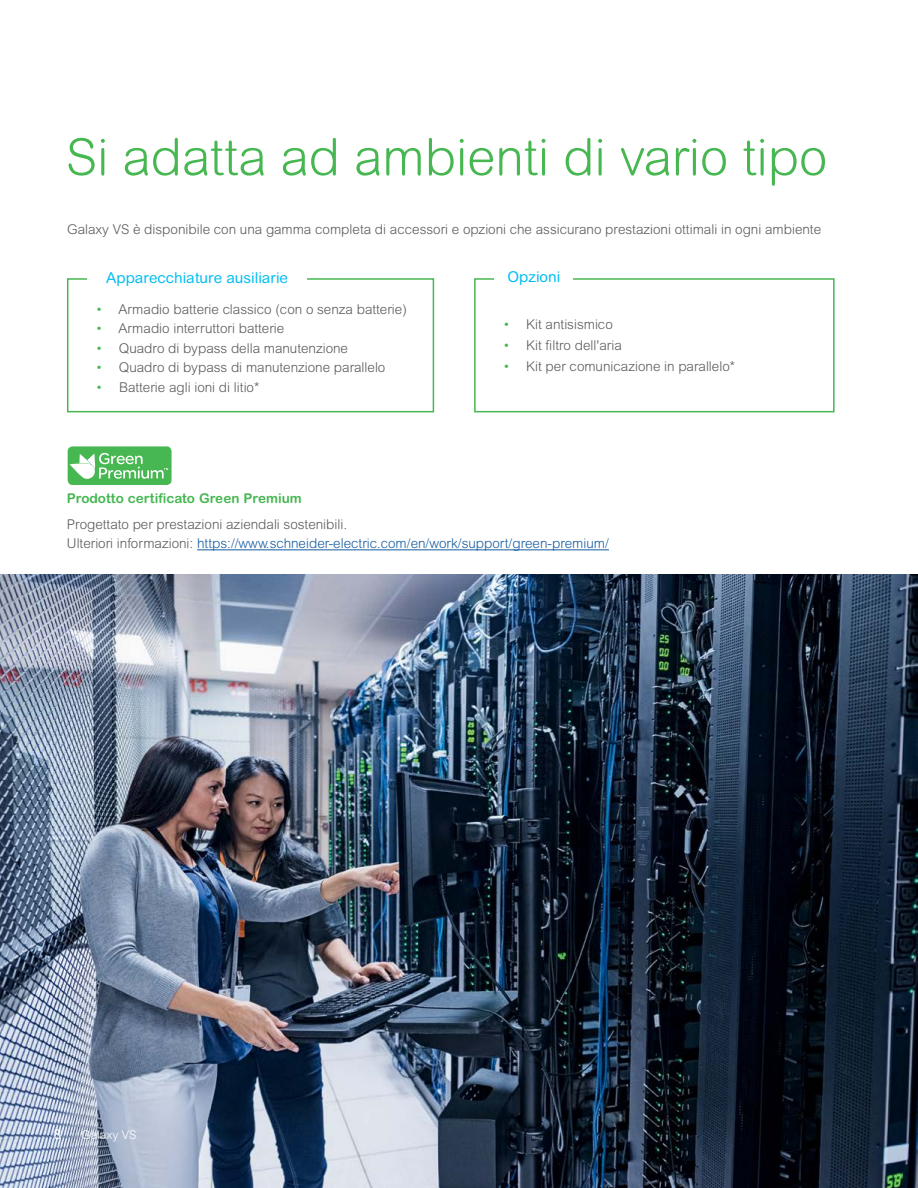
<style>
.page{position:relative;width:918px;height:1188px;background:#fff}
.page>*{position:absolute;margin:0;border:0;box-sizing:border-box;transform-origin:0 0}
.t1{font:300 51px "Arial Rounded MT Pro";color:#46b751}
.t2{font:15px "Arial Rounded MT Pro";color:#00bdf2}
.t3{font:300 13.5px/19.5px "Arial Rounded MT Std";color:#58595b}
.t4{font:700 13.5px "Arial Rounded MT Pro";color:#46b751}
.t5{font:13.5px "Arial";color:#fff}
.t6{font:300 12px "Arial Rounded MT Std";color:#fff}
.s1{color:#46b751}
.s2{color:#155ba0}
</style>
<div class="page">
<div style="left:474px;top:278px;width:361px;height:134px;border:2px solid #46b751"></div>
<img style="left:0;top:574px;width:918px;height:614px">
<div style="left:67px;top:278px;width:367px;height:134px;border:2px solid #46b751"></div>
<div style="left:87px;top:259px;width:220px;height:34px;background:#fff"></div>
<div style="left:495px;top:259px;width:78px;height:33px;background:#fff"></div>
<hr style="left:197px;top:550px;width:412px;height:1px;background:#155ba0">
<div style="left:68px;top:446px;width:104px;height:39px;background:#46b751;border-radius:5px"></div>
<svg style="left:70px;top:452px;width:98px;height:27px"></svg>
<h1 class="t1" style="left:66px;top:128px;width:763px">Si adatta ad ambienti di vario tipo</h1>
<p class="t3" style="left:67px;top:219px;width:756px">Galaxy VS è disponibile con una gamma completa di accessori e opzioni che assicurano prestazioni ottimali in ogni ambiente</p>
<p class="t2" style="left:106px;top:269px;width:184px">Apparecchiature ausiliarie</p>
<p class="t2" style="left:507px;top:268px;width:54px">Opzioni</p>
<p class="t3" style="left:97px;top:299px;width:311px"><span class="s1">•</span> Armadio batterie classico (con o senza batterie)</p>
<p class="t3" style="left:97px;top:319px;width:189px"><span class="s1">•</span> Armadio interruttori batterie</p>
<p class="t3" style="left:97px;top:338px;width:253px"><span class="s1">•</span> Quadro di bypass della manutenzione</p>
<p class="t3" style="left:97px;top:358px;width:290px"><span class="s1">•</span> Quadro di bypass di manutenzione parallelo</p>
<p class="t3" style="left:97px;top:377px;width:164px"><span class="s1">•</span> Batterie agli ioni di litio*</p>
<p class="t3" style="left:504px;top:314px;width:110px"><span class="s1">•</span> Kit antisismico</p>
<p class="t3" style="left:504px;top:335px;width:119px"><span class="s1">•</span> Kit filtro dell'aria</p>
<p class="t3" style="left:504px;top:356px;width:232px"><span class="s1">•</span> Kit per comunicazione in parallelo*</p>
<p class="t4" style="left:67px;top:491px;width:236px">Prodotto certificato Green Premium</p>
<p class="t3" style="left:67px;top:515px;width:544px">Progettato per prestazioni aziendali sostenibili.<br>Ulteriori informazioni: <span class="s2">https://www.schneider-electric.com/en/work/support/green-premium/</span></p>
<p class="t5" style="left:54px;top:1125px;width:9px">8</p>
<p class="t6" style="left:81px;top:1128px;width:57px">Galaxy VS</p>
</div>
